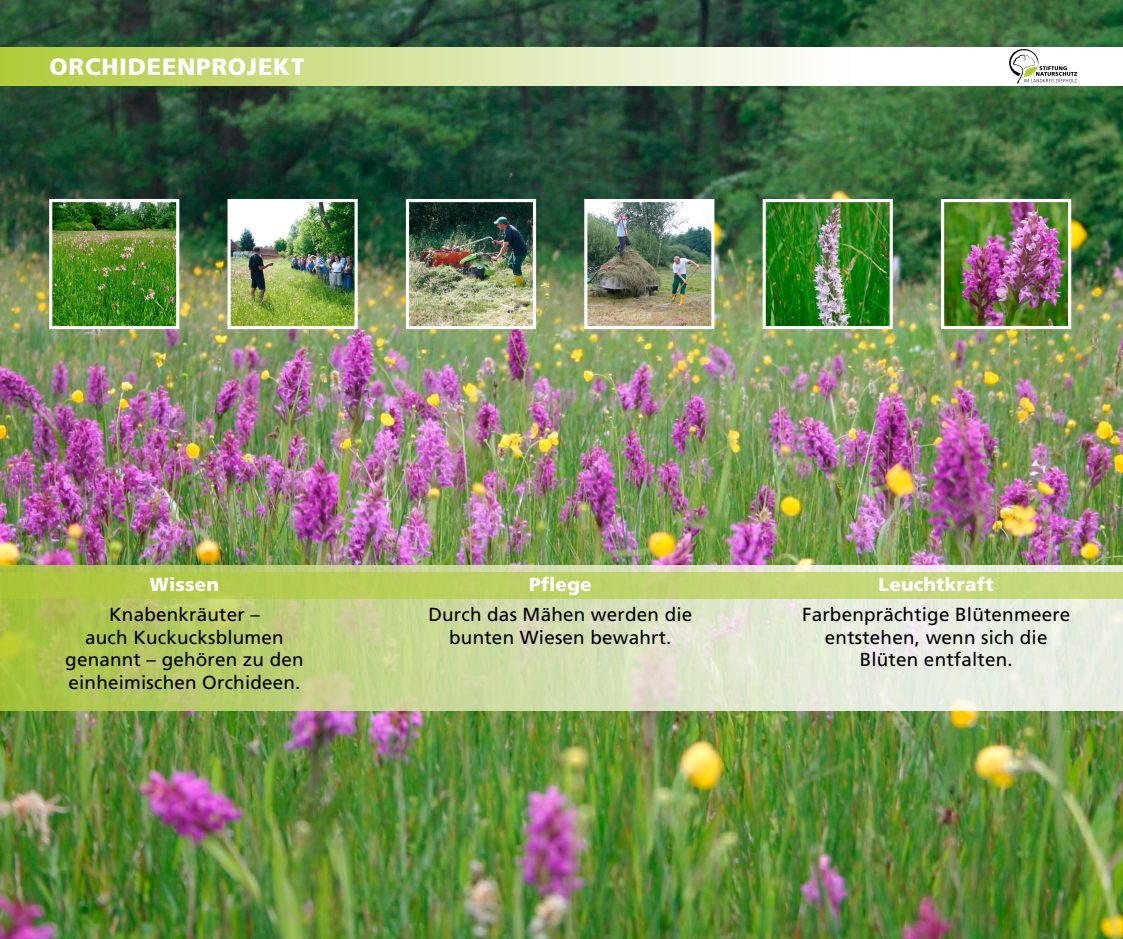
<style>
.page{position:relative;width:1123px;height:939px;background:#fff}
.page>*{position:absolute;margin:0;border:0;box-sizing:border-box;transform-origin:0 0}
.t1{font:900 23.62px "Frutiger";letter-spacing:.03em;color:#fff}
.t2{font:18.88px/22.7px "Frutiger";letter-spacing:.01em;color:#000;text-align:center}
.t3{font:900 18.88px "Frutiger";letter-spacing:.01em;color:#fff}
</style>
<div class="page">
<img style="left:0;top:0;width:1123px;height:939px">
<svg style="left:0;top:565px;width:1123px;height:146px;background:#d0dba7"></svg>
<div style="left:0;top:572px;width:1123px;height:27px;background:linear-gradient(to right,#aec740,#cbdb89)"></div>
<svg style="left:0;top:47px;width:1123px;height:38px"></svg>
<svg style="left:1009px;top:49px;width:68px;height:35px"></svg>
<img style="left:767px;top:203px;width:122px;height:122px">
<div style="left:763px;top:199px;width:130px;height:130px;border:3px solid #fff"></div>
<img style="left:410px;top:203px;width:122px;height:122px">
<div style="left:406px;top:199px;width:130px;height:130px;border:3px solid #fff"></div>
<img style="left:53px;top:203px;width:122px;height:122px">
<div style="left:49px;top:199px;width:130px;height:130px;border:3px solid #fff"></div>
<img style="left:231px;top:203px;width:123px;height:122px">
<div style="left:227px;top:199px;width:131px;height:130px;border:3px solid #fff"></div>
<img style="left:588px;top:203px;width:122px;height:122px">
<div style="left:584px;top:199px;width:130px;height:130px;border:3px solid #fff"></div>
<img style="left:945px;top:203px;width:122px;height:122px">
<div style="left:941px;top:199px;width:130px;height:130px;border:3px solid #fff"></div>
<p class="t1" style="left:50px;top:52px;width:256px">Orchideenprojekt</p>
<p class="t3" style="left:150px;top:573px;width:71px">Wissen</p>
<p class="t2" style="left:65px;top:603px;width:240px">Knabenkräuter –<br>auch Kuckucksblumen genannt – gehören zu den einheimischen Orchideen.</p>
<p class="t3" style="left:529px;top:573px;width:64px">Pflege</p>
<p class="t2" style="left:428px;top:603px;width:265px">Durch das Mähen werden die bunten Wiesen bewahrt.</p>
<p class="t3" style="left:878px;top:573px;width:117px">Leuchtkraft</p>
<p class="t2" style="left:802px;top:603px;width:270px">Farbenprächtige Blütenmeere entstehen, wenn sich die<br>Blüten entfalten.</p>
</div>
